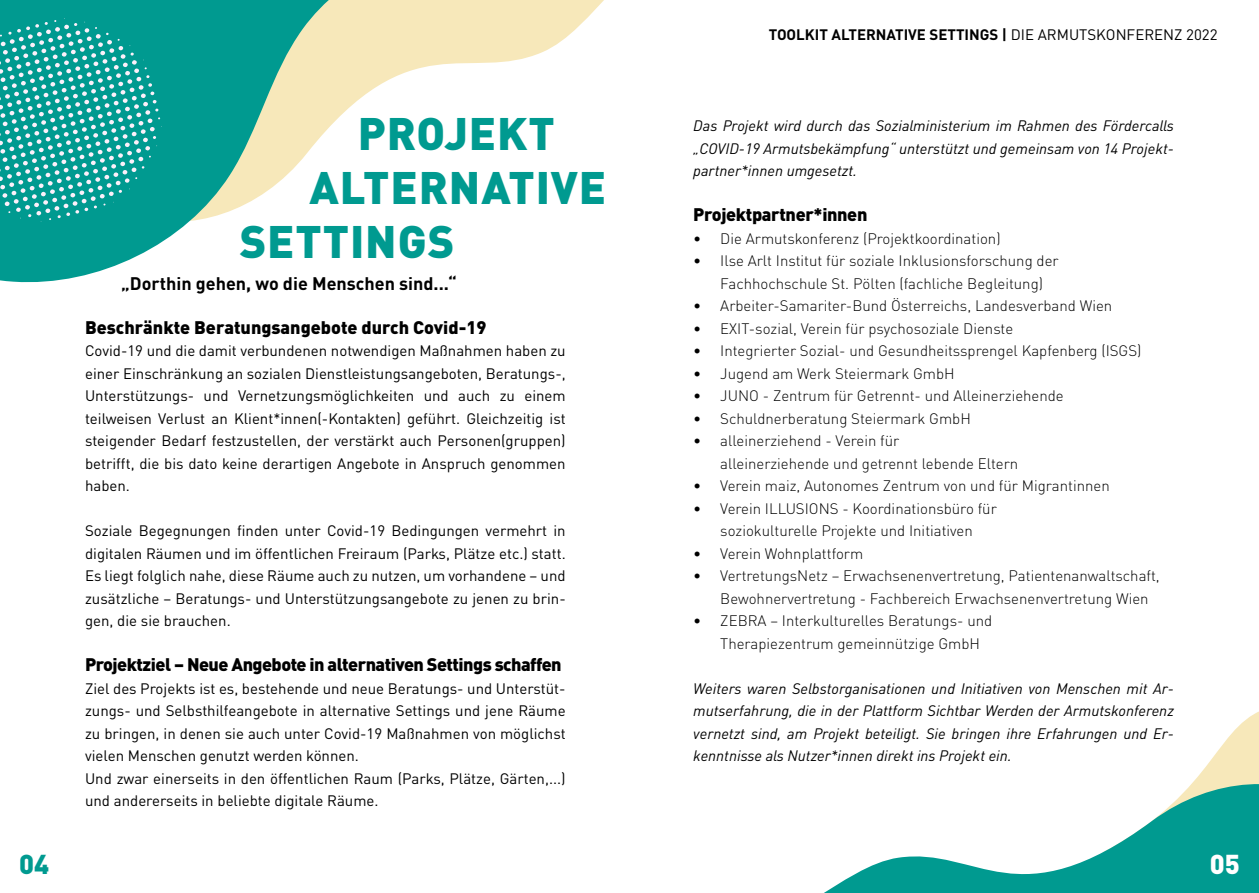
<style>
.page{position:relative;width:1259px;height:893px;background:#fff}
.page>*{position:absolute;margin:0;border:0;box-sizing:border-box;transform-origin:0 0}
.t1{font:900 45px "DIN Pro";letter-spacing:.02em;color:#009a90}
.t2{font:900 27px "DIN Pro";color:#009a90}
.t3{font:900 27px "DIN Pro";color:#fff}
.t4{font:900 18px "DIN Pro";letter-spacing:-.02em;color:#000}
.t5{font:900 18px "DIN Pro";color:#000}
.t6{font:700 18px "DIN Pro";color:#000}
.t7{font:15px/22.5px "DIN Pro";color:#000;text-align:justify}
.t8{font:300 15px/22.5px "DIN Pro";color:#000}
.t9{font:italic 15px/22.5px "DIN Pro";color:#000;text-align:justify}
.t10{font:700 15px "DIN Pro";color:#000}
.s1{font-weight:400}
</style>
<div class="page">
<svg style="left:488px;top:0;width:116px;height:63px;fill:#f7e8ba"></svg>
<svg style="left:0;top:0;width:488px;height:283px"></svg>
<svg style="left:0;top:18px;width:162px;height:204px;background:#27a7a0"></svg>
<svg style="left:1236px;top:711px;width:23px;height:18px"></svg>
<svg style="left:824px;top:729px;width:435px;height:164px"></svg>
<h2 class="t2" style="left:19px;top:841px;width:32px">04</h2>
<h1 class="t1" style="left:358px;top:95px;width:198px">PROJEKT</h1>
<h1 class="t1" style="left:310px;top:149px;width:298px">ALTERNATIVE</h1>
<h1 class="t1" style="left:240px;top:203px;width:216px">SETTINGS</h1>
<p class="t6" style="left:121px;top:268px;width:337px">„Dorthin gehen, wo die Menschen sind...“</p>
<p class="t5" style="left:85px;top:312px;width:403px">Beschränkte Beratungsangebote durch Covid-19</p>
<p class="t7" style="left:85px;top:338px;width:482px">Covid-19 und die damit verbundenen notwendigen Maßnahmen haben zu einer Einschränkung an sozialen Dienstleistungsangeboten, Beratungs-, Unterstützungs- und Vernetzungsmöglichkeiten und auch zu einem teilweisen Verlust an Klient*innen(-Kontakten) geführt. Gleichzeitig ist steigender Bedarf festzustellen, der verstärkt auch Personen(gruppen) betrifft, die bis dato keine derartigen Angebote in Anspruch genommen haben.</p>
<p class="t7" style="left:85px;top:518px;width:482px">Soziale Begegnungen finden unter Covid-19 Bedingungen vermehrt in digitalen Räumen und im öffentlichen Freiraum (Parks, Plätze etc.) statt.<br>Es liegt folglich nahe, diese Räume auch zu nutzen, um vorhandene – und zusätzliche – Beratungs- und Unterstützungsangebote zu jenen zu brin&shy;gen, die sie brauchen.</p>
<p class="t4" style="left:85px;top:649px;width:478px">Projektziel – Neue Angebote in alternativen Settings schaffen</p>
<p class="t7" style="left:85px;top:676px;width:482px;text-align:left">Ziel des Projekts ist es, bestehende und neue Beratungs- und Unterstüt&shy;zungs- und Selbsthilfeangebote in alternative Settings und jene Räume zu bringen, in denen sie auch unter Covid-19 Maßnahmen von möglichst vielen Menschen genutzt werden können.<br>Und zwar einerseits in den öffentlichen Raum (Parks, Plätze, Gärten,...) und andererseits in beliebte digitale Räume.</p>
<p class="t10" style="left:769px;top:22px;width:450px">TOOLKIT ALTERNATIVE SETTINGS | <span class="s1">DIE ARMUTSKONFERENZ 2022</span></p>
<p class="t9" style="left:693px;top:113px;width:482px">Das Projekt wird durch das Sozialministerium im Rahmen des Fördercalls „COVID-19 Armutsbekämpfung“ unterstützt und gemeinsam von 14 Projekt&shy;partner*innen umgesetzt.</p>
<p class="t4" style="left:693px;top:199px;width:176px">Projektpartner*innen</p>
<p class="t8" style="left:693px;top:226px;width:309px">• Die Armutskonferenz (Projektkoordination)</p>
<p class="t8" style="left:720px;top:248px;width:340px;text-indent:-27px">• Ilse Arlt Institut für soziale Inklusionsforschung der<br>Fachhochschule St. Pölten (fachliche Begleitung)</p>
<p class="t8" style="left:693px;top:293px;width:420px">• Arbeiter-Samariter-Bund Österreichs, Landesverband Wien</p>
<p class="t8" style="left:693px;top:316px;width:321px">• EXIT-sozial, Verein für psychosoziale Dienste</p>
<p class="t8" style="left:693px;top:338px;width:450px">• Integrierter Sozial- und Gesundheitssprengel Kapfenberg (ISGS)</p>
<p class="t8" style="left:693px;top:361px;width:263px">• Jugend am Werk Steiermark GmbH</p>
<p class="t8" style="left:693px;top:383px;width:372px">• JUNO - Zentrum für Getrennt- und Alleinerziehende</p>
<p class="t8" style="left:693px;top:406px;width:279px">• Schuldnerberatung Steiermark GmbH</p>
<p class="t8" style="left:720px;top:428px;width:299px;text-indent:-27px">• alleinerziehend - Verein für<br>alleinerziehende und getrennt lebende Eltern</p>
<p class="t8" style="left:693px;top:473px;width:418px">• Verein maiz, Autonomes Zentrum von und für Migrantinnen</p>
<p class="t8" style="left:693px;top:496px;width:305px;text-align:center">• Verein ILLUSIONS - Koordinationsbüro für soziokulturelle Projekte und Initiativen</p>
<p class="t8" style="left:693px;top:541px;width:171px">• Verein Wohnplattform</p>
<p class="t8" style="left:720px;top:563px;width:441px;text-indent:-27px">• VertretungsNetz – Erwachsenenvertretung, Patientenanwaltschaft,<br>Bewohnervertretung - Fachbereich Erwachsenenvertretung Wien</p>
<p class="t8" style="left:720px;top:608px;width:273px;text-indent:-27px">• ZEBRA – Interkulturelles Beratungs- und<br>Therapiezentrum gemeinnützige GmbH</p>
<p class="t9" style="left:693px;top:676px;width:482px">Weiters waren Selbstorganisationen und Initiativen von Menschen mit Ar&shy;mutserfahrung, die in der Plattform Sichtbar Werden der Armutskonferenz vernetzt sind, am Projekt beteiligt. Sie bringen ihre Erfahrungen und Er&shy;kenntnisse als Nutzer*innen direkt ins Projekt ein.</p>
<h2 class="t3" style="left:1209px;top:841px;width:32px">05</h2>
</div>
